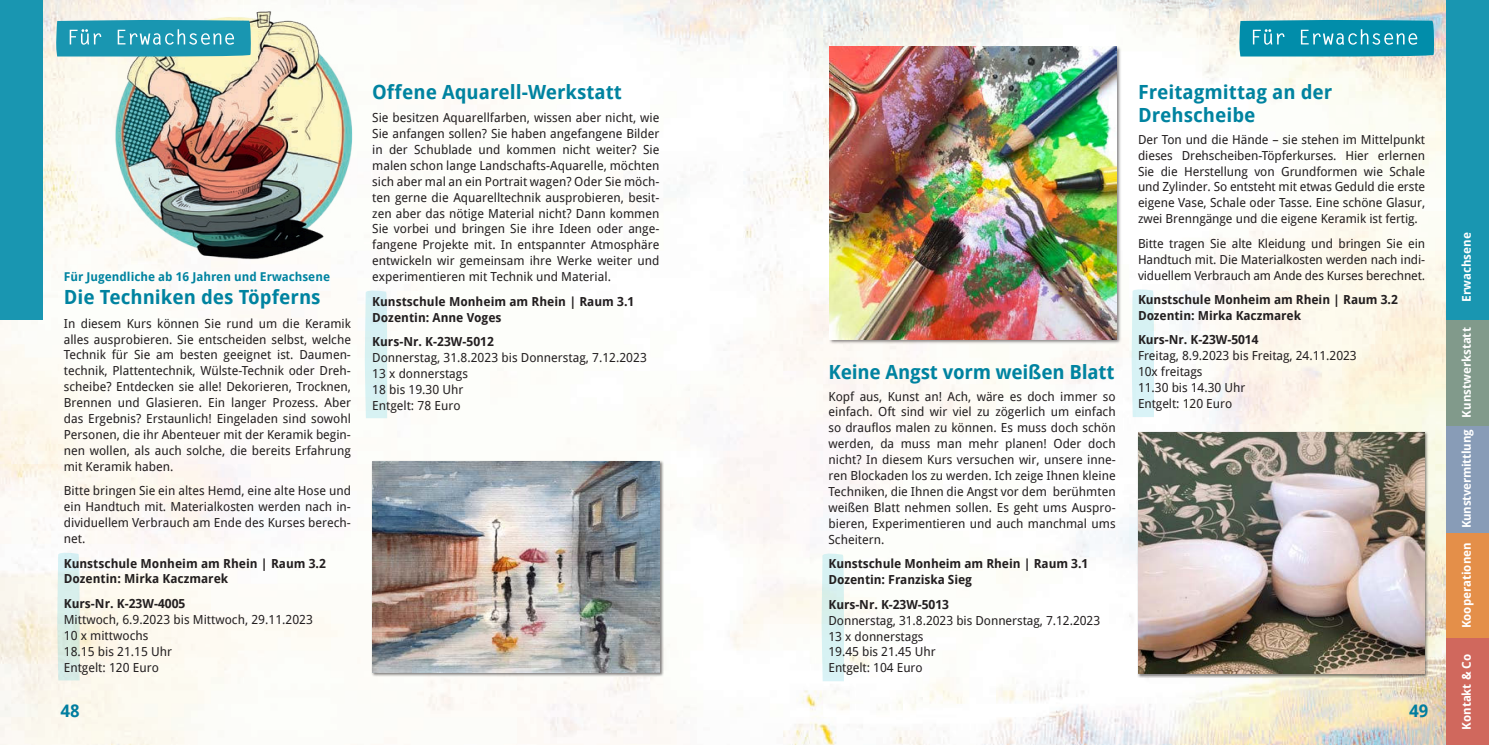
<style>
.page{position:relative;width:1489px;height:745px;background:#fff}
.page>*{position:absolute;margin:0;border:0;box-sizing:border-box;transform-origin:0 0}
.t1{font:700 19.5px/23.1px "Droid Sans";color:#0083a0}
.t2{font:700 17.25px "Droid Sans";color:#007d9f}
.t3{font:12.45px/15.9px "Droid Sans";color:#231f20;text-align:justify}
.t4{font:700 12.45px/15.9px "Droid Sans";letter-spacing:-.005em;color:#231f20}
.t5{font:700 12.15px "Droid Sans";color:#0083a0}
.t6{font:700 12px "Droid Sans";color:#fff}
.t7{font:700 12px "Droid Sans";letter-spacing:-.02em;color:#fff}
</style>
<div class="page">
<img style="left:0;top:0;width:1446px;height:744px">
<div style="left:1446px;top:531px;width:42px;height:107px;background:#e48f49"></div>
<div style="left:1446px;top:0;width:42px;height:531px;background:#889cb7"></div>
<div style="left:1446px;top:638px;width:42px;height:106px;background:#d0685d"></div>
<div style="left:1446px;top:0;width:42px;height:425px;background:#819a8b"></div>
<div style="left:1446px;top:0;width:42px;height:319px;background:#1996b1"></div>
<img style="left:105px;top:7px;width:252px;height:252px">
<div style="left:0;top:0;width:43px;height:319px;background:#1996b1"></div>
<svg style="left:56px;top:20px;width:195px;height:36px"></svg>
<svg style="left:1239px;top:20px;width:195px;height:36px"></svg>
<svg style="left:57px;top:551px;width:23px;height:129px"></svg>
<div style="left:365px;top:289px;width:22px;height:129px;background:#d7f1f2"></div>
<svg style="left:821px;top:551px;width:23px;height:129px"></svg>
<svg style="left:1131px;top:288px;width:22px;height:129px"></svg>
<div style="left:371px;top:460px;width:292px;height:216px;background:#231f20;opacity:.55"></div>
<img style="left:372px;top:461px;width:287px;height:210px">
<div style="left:1137px;top:431px;width:291px;height:246px;background:#231f20;opacity:.55"></div>
<img style="left:1137px;top:432px;width:286px;height:241px">
<div style="left:828px;top:46px;width:293px;height:298px;background:#231f20;opacity:.55"></div>
<img style="left:829px;top:47px;width:287px;height:292px">
<p class="t5" style="left:64px;top:272px;width:268px">Für Jugendliche ab 16 Jahren und Erwachsene</p>
<h1 class="t1" style="left:64px;top:287px;width:258px">Die Techniken des Töpferns</h1>
<p class="t3" style="left:64px;top:316px;width:289px">In diesem Kurs können Sie rund um die Keramik alles ausprobieren. Sie entscheiden selbst, welche Technik für Sie am besten geeignet ist. Daumen&shy;technik, Plattentechnik, Wülste-Technik oder Dreh&shy;scheibe? Entdecken sie alle! Dekorieren, Trocknen, Brennen und Glasieren. Ein langer Prozess. Aber das Ergebnis? Erstaunlich! Eingeladen sind sowohl Personen, die ihr Abenteuer mit der Keramik begin&shy;nen wollen, als auch solche, die bereits Erfahrung mit Keramik haben.</p>
<p class="t3" style="left:64px;top:484px;width:289px">Bitte bringen Sie ein altes Hemd, eine alte Hose und ein Handtuch mit. Materialkosten werden nach in&shy;dividuellem Verbrauch am Ende des Kurses berech&shy;net.</p>
<p class="t4" style="left:64px;top:556px;width:264px">Kunstschule Monheim am Rhein | Raum 3.2<br>Dozentin: Mirka Kaczmarek</p>
<p class="t4" style="left:64px;top:596px;width:123px">Kurs-Nr. K-23W-4005</p>
<p class="t3" style="left:64px;top:612px;width:251px;text-align:left">Mittwoch, 6.9.2023 bis Mittwoch, 29.11.2023<br>10 x mittwochs<br>18.15 bis 21.15 Uhr<br>Entgelt: 120 Euro</p>
<h2 class="t2" style="left:61px;top:703px;width:21px">48</h2>
<h1 class="t1" style="left:372px;top:82px;width:251px">Offene Aquarell-Werkstatt</h1>
<p class="t3" style="left:372px;top:111px;width:289px">Sie besitzen Aquarellfarben, wissen aber nicht, wie Sie anfangen sollen? Sie haben angefangene Bilder in der Schublade und kommen nicht weiter? Sie malen schon lange Landschafts-Aquarelle, möchten sich aber mal an ein Portrait wagen? Oder Sie möch&shy;ten gerne die Aquarelltechnik ausprobieren, besit&shy;zen aber das nötige Material nicht? Dann kommen Sie vorbei und bringen Sie ihre Ideen oder ange&shy;fangene Projekte mit. In entspannter Atmosphäre entwickeln wir gemeinsam ihre Werke weiter und experimentieren mit Technik und Material.</p>
<p class="t4" style="left:372px;top:294px;width:264px">Kunstschule Monheim am Rhein | Raum 3.1<br>Dozentin: Anne Voges</p>
<p class="t4" style="left:372px;top:334px;width:123px">Kurs-Nr. K-23W-5012</p>
<p class="t3" style="left:372px;top:350px;width:276px;text-align:left">Donnerstag, 31.8.2023 bis Donnerstag, 7.12.2023<br>13 x donnerstags<br>18 bis 19.30 Uhr<br>Entgelt: 78 Euro</p>
<h1 class="t1" style="left:828px;top:362px;width:287px">Keine Angst vorm weißen Blatt</h1>
<p class="t3" style="left:828px;top:389px;width:289px">Kopf aus, Kunst an! Ach, wäre es doch immer so einfach. Oft sind wir viel zu zögerlich um einfach so drauflos malen zu können. Es muss doch schön werden, da muss man mehr planen! Oder doch nicht? In diesem Kurs versuchen wir, unsere inne&shy;ren Blockaden los zu werden. Ich zeige Ihnen kleine Techniken, die Ihnen die Angst vor dem berühmten weißen Blatt nehmen sollen. Es geht ums Auspro&shy;bieren, Experimentieren und auch manchmal ums Scheitern.</p>
<p class="t4" style="left:828px;top:556px;width:261px">Kunstschule Monheim am Rhein | Raum 3.1<br>Dozentin: Franziska Sieg</p>
<p class="t4" style="left:828px;top:597px;width:122px">Kurs-Nr. K-23W-5013</p>
<p class="t3" style="left:828px;top:613px;width:273px;text-align:left">Donnerstag, 31.8.2023 bis Donnerstag, 7.12.2023<br>13 x donnerstags<br>19.45 bis 21.45 Uhr<br>Entgelt: 104 Euro</p>
<h1 class="t1" style="left:1137px;top:82px;width:196px">Freitagmittag an der<br>Drehscheibe</h1>
<p class="t3" style="left:1137px;top:132px;width:289px">Der Ton und die Hände – sie stehen im Mittelpunkt dieses Drehscheiben-Töpferkurses. Hier erlernen Sie die Herstellung von Grundformen wie Schale und Zylinder. So entsteht mit etwas Geduld die erste eigene Vase, Schale oder Tasse. Eine schöne Glasur, zwei Brenngänge und die eigene Keramik ist fertig.</p>
<p class="t3" style="left:1137px;top:236px;width:289px">Bitte tragen Sie alte Kleidung und bringen Sie ein Handtuch mit. Die Materialkosten werden nach indi&shy;viduellem Verbrauch am Ande des Kurses berechnet.</p>
<p class="t4" style="left:1137px;top:292px;width:261px">Kunstschule Monheim am Rhein | Raum 3.2<br>Dozentin: Mirka Kaczmarek</p>
<p class="t4" style="left:1137px;top:333px;width:122px">Kurs-Nr. K-23W-5014</p>
<p class="t3" style="left:1137px;top:349px;width:220px;text-align:left">Freitag, 8.9.2023 bis Freitag, 24.11.2023<br>10x freitags<br>11.30 bis 14.30 Uhr<br>Entgelt: 120 Euro</p>
<h2 class="t2" style="left:1409px;top:703px;width:21px">49</h2>
<p class="t6" style="left:1461px;top:301px;width:71px;rotate:-90deg">Erwachsene</p>
<p class="t6" style="left:1461px;top:417px;width:92px;rotate:-90deg">Kunstwerkstatt</p>
<p class="t7" style="left:1461px;top:528px;width:100px;rotate:-90deg">Kunstvermittlung</p>
<p class="t6" style="left:1461px;top:628px;width:88px;rotate:-90deg">Kooperationen</p>
<p class="t6" style="left:1461px;top:729px;width:77px;rotate:-90deg">Kontakt &amp; Co</p>
</div>
